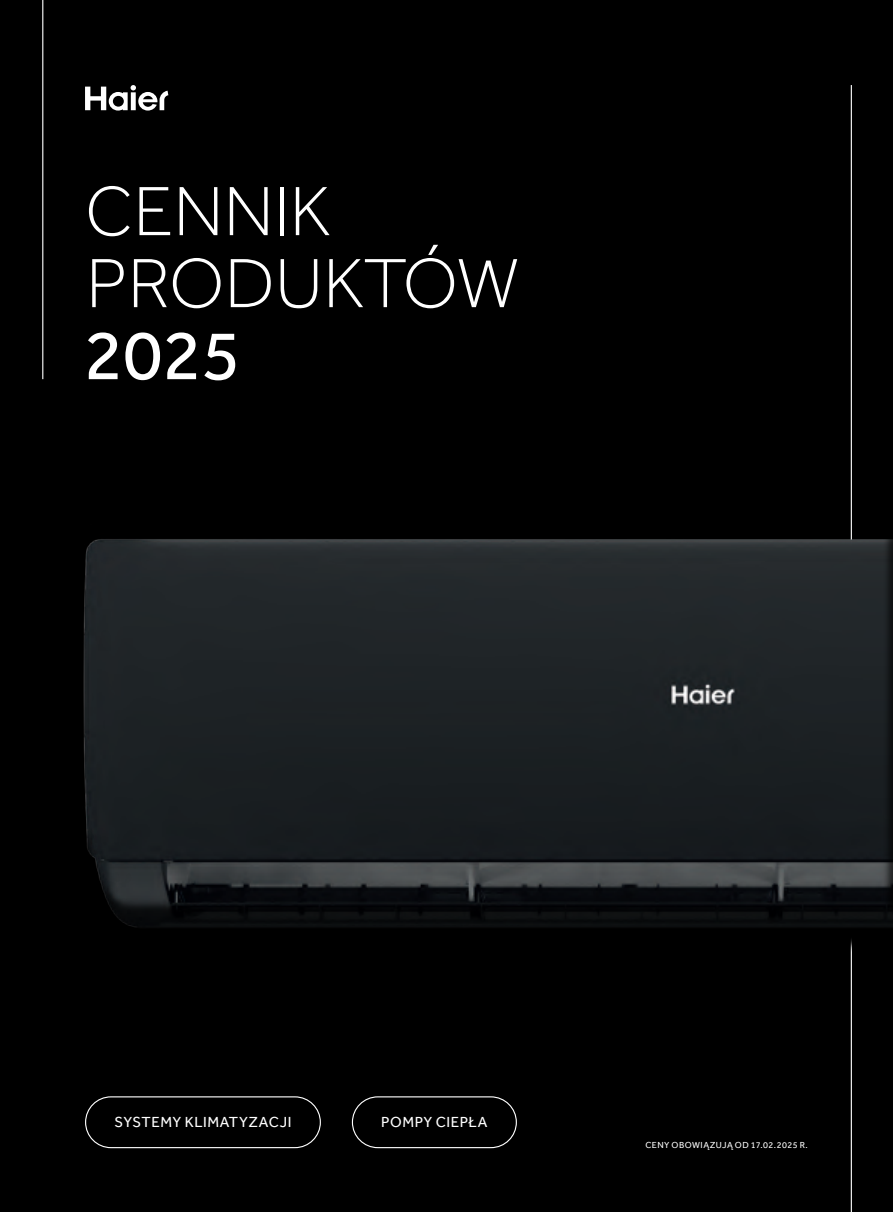
<style>
.page{position:relative;width:893px;height:1212px;background:#000}
.page>*{position:absolute;margin:0;border:0;box-sizing:border-box;transform-origin:0 0}
.t1{font:300 72px/72px "Effra";color:#fff}
.t2{font:72px "Effra";color:#fff}
.t3{font:15px "Effra";letter-spacing:.03em;color:#fff}
.t4{font:9px "Effra";letter-spacing:.045em;color:#fff}
</style>
<div class="page">
<svg style="left:85px;top:85px;width:83px;height:26px"></svg>
<div style="left:85px;top:1096px;width:236px;height:52px;border:1px solid #fff;border-radius:25px"></div>
<div style="left:352px;top:1096px;width:165px;height:52px;border:1px solid #fff;border-radius:25px"></div>
<hr style="left:42px;top:0;width:1px;height:379px;background:#fff">
<hr style="left:851px;top:85px;width:1px;height:1127px;background:#fff">
<div style="left:51px;top:459px;width:842px;height:579px;background:#000;opacity:.6"></div>
<h1 class="t1" style="left:85px;top:174px;width:436px">CENNIK<br>PRODUKTÓW</h1>
<h1 class="t2" style="left:84px;top:312px;width:158px">2025</h1>
<p class="t3" style="left:114px;top:1113px;width:178px">SYSTEMY KLIMATYZACJI</p>
<p class="t3" style="left:381px;top:1113px;width:108px">POMPY CIEPŁA</p>
<p class="t4" style="left:645px;top:1140px;width:164px">CENY OBOWIĄZUJĄ OD 17.02.2025 R.</p>
</div>
